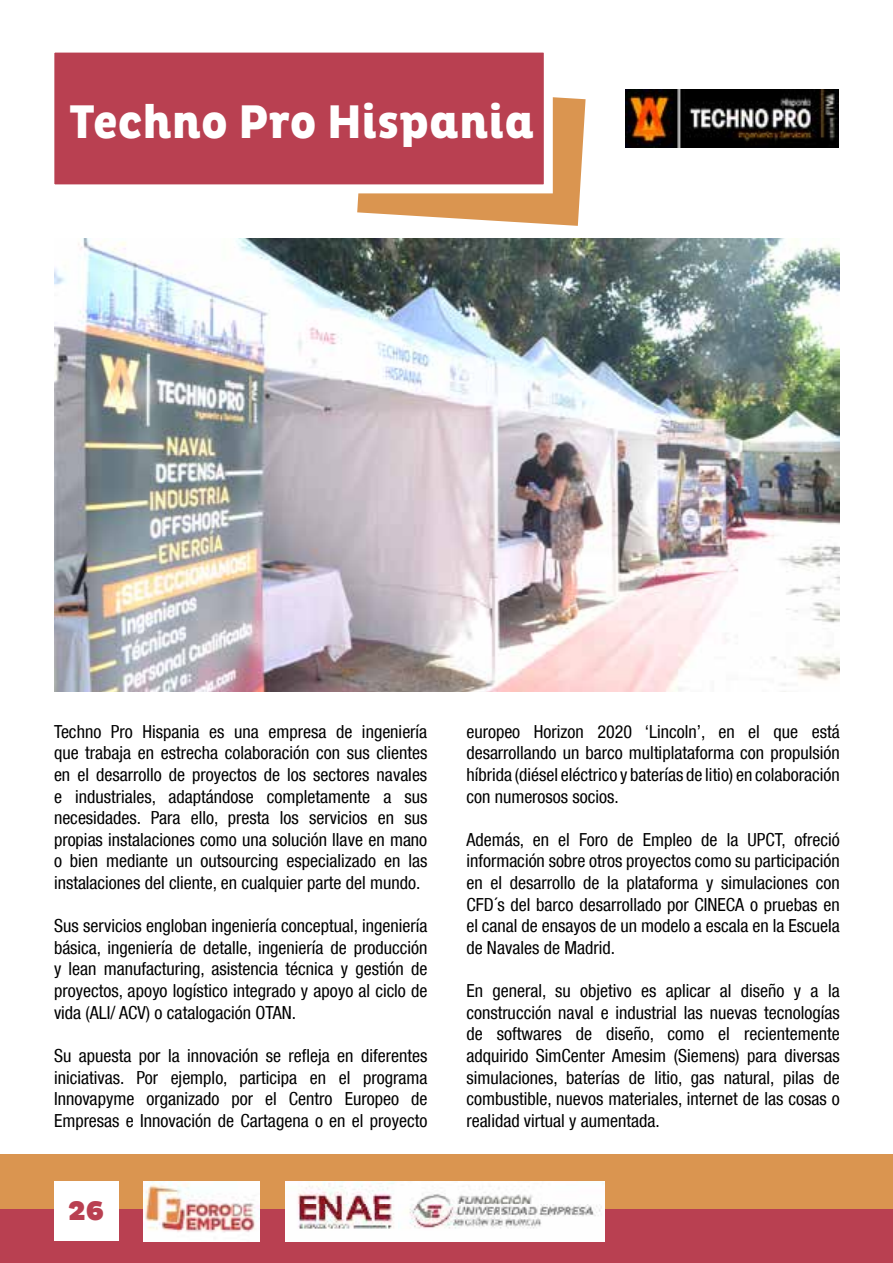
<style>
.page{position:relative;width:893px;height:1263px;background:#fff}
.page>*{position:absolute;margin:0;border:0;box-sizing:border-box;transform-origin:0 0}
.t1{font:800 48px "Pluto Cond";color:#fff}
.t2{font:900 27px "Pluto Sans W01";color:#b94051}
.t3{font:condensed 18px/21.6px "Helvetica Neue LT Com";color:#000;text-align:justify}
</style>
<div class="page">
<div style="left:0;top:1209px;width:893px;height:54px;background:#b94051"></div>
<div style="left:0;top:1155px;width:893px;height:54px;background:#da9550"></div>
<img style="left:143px;top:1182px;width:116px;height:59px">
<div style="left:54px;top:1182px;width:64px;height:59px;background:#fff"></div>
<img style="left:286px;top:1182px;width:319px;height:59px">
<svg style="left:357px;top:97px;width:229px;height:129px"></svg>
<div style="left:45px;top:44px;width:508px;height:149px;background:#b94051;border:9px solid #fff"></div>
<img style="left:625px;top:90px;width:214px;height:57px">
<img style="left:54px;top:238px;width:786px;height:454px">
<h1 class="t1" style="left:69px;top:95px;width:467px">Techno Pro Hispania</h1>
<p class="t3" style="left:54px;top:720px;width:375px">Techno Pro Hispania es una empresa de ingeniería que trabaja en estrecha colaboración con sus clientes en el desarrollo de proyectos de los sectores navales e industriales, adaptándose completamente a sus necesidades. Para ello, presta los servicios en sus propias instalaciones como una solución llave en mano o bien mediante un outsourcing especializado en las instalaciones del cliente, en cualquier parte del mundo.</p>
<p class="t3" style="left:54px;top:915px;width:375px">Sus servicios engloban ingeniería conceptual, ingeniería básica, ingeniería de detalle, ingeniería de producción y lean manufacturing, asistencia técnica y gestión de proyectos, apoyo logístico integrado y apoyo al ciclo de vida (ALI/ ACV) o catalogación OTAN.</p>
<p class="t3" style="left:54px;top:1044px;width:375px">Su apuesta por la innovación se refleja en diferentes iniciativas. Por ejemplo, participa en el programa Innovapyme organizado por el Centro Europeo de Empresas e Innovación de Cartagena o en el proyecto</p>
<h2 class="t2" style="left:68px;top:1195px;width:38px">26</h2>
<p class="t3" style="left:466px;top:720px;width:375px">europeo Horizon 2020 ‘Lincoln’, en el que está desarrollando un barco multiplataforma con propulsión híbrida (diésel eléctrico y baterías de litio) en colaboración con numerosos socios.</p>
<p class="t3" style="left:466px;top:828px;width:375px">Además, en el Foro de Empleo de la UPCT, ofreció información sobre otros proyectos como su participación en el desarrollo de la plataforma y simulaciones con CFD´s del barco desarrollado por CINECA o pruebas en el canal de ensayos de un modelo a escala en la Escuela de Navales de Madrid.</p>
<p class="t3" style="left:466px;top:980px;width:375px">En general, su objetivo es aplicar al diseño y a la construcción naval e industrial las nuevas tecnologías de softwares de diseño, como el recientemente adquirido SimCenter Amesim (Siemens) para diversas simulaciones, baterías de litio, gas natural, pilas de combustible, nuevos materiales, internet de las cosas o realidad virtual y aumentada.</p>
</div>
